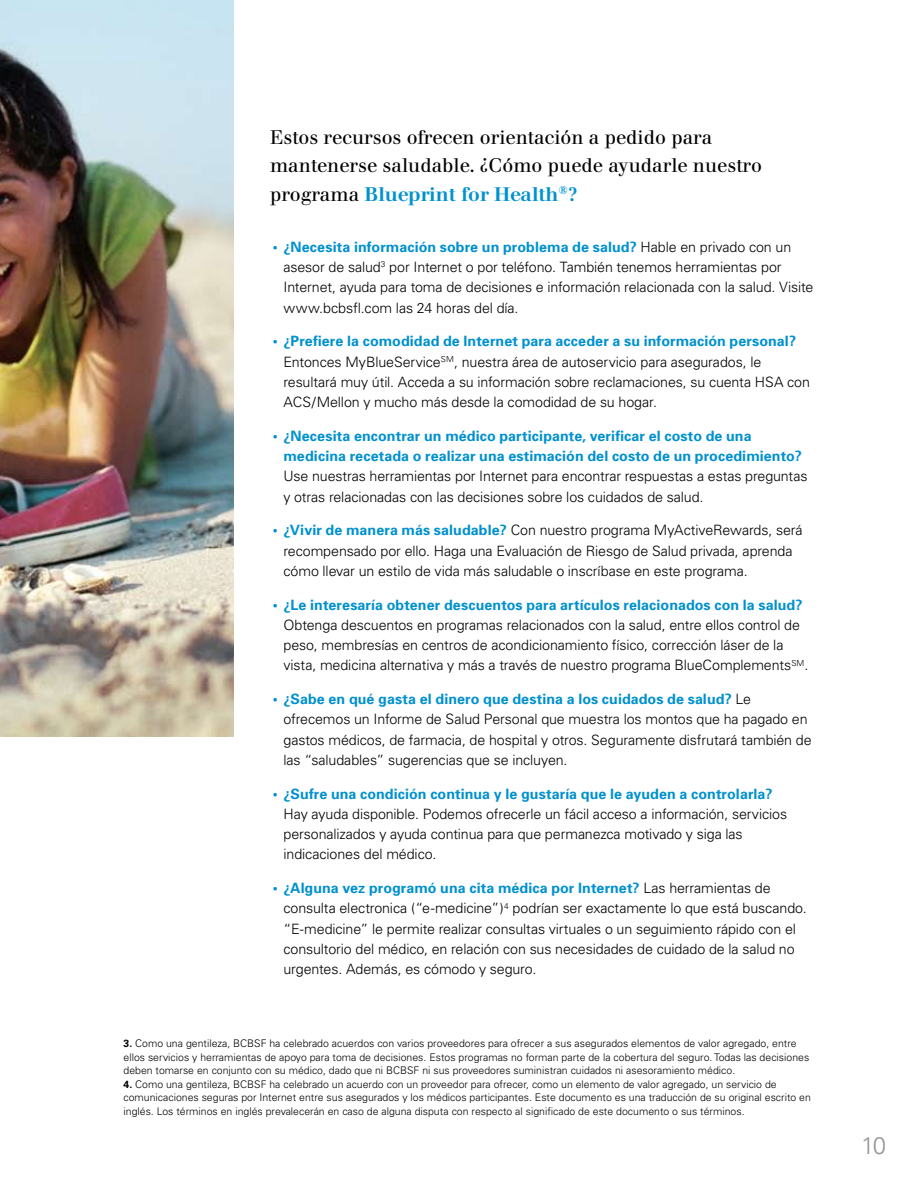
<style>
.page{position:relative;width:918px;height:1188px;background:#fff}
.page>*{position:absolute;margin:0;border:0;box-sizing:border-box;transform-origin:0 0}
.t1{font:300 24px "Univers";color:#939598}
.t2{font:19.5px/28.5px "Walbaum";color:#000}
.t3{font:300 14.25px/20.2px "Univers";letter-spacing:-.01em;color:#000}
.t4{font:700 14.25px/20.2px "Univers";letter-spacing:.005em;color:#0091cf}
.t5{font:300 10.5px/13.5px "Univers";color:#000}
.s1{font-weight:500;color:#0091cf}
.s2{font-weight:700;color:#0091cf}
.s3{font-weight:700}
</style>
<div class="page">
<img style="left:0;top:0;width:233px;height:736px">
<h2 class="t2" style="left:270px;top:123px;width:494px">Estos recursos ofrecen orientación a pedido para mantenerse saludable. ¿Cómo puede ayudarle nuestro programa <span class="s1">Blueprint for Health</span><sup>®</sup><span class="s1">?</span></h2>
<p class="t3" style="left:283px;top:237px;width:531px;text-indent:-11px"><span class="s2">• ¿Necesita información sobre un problema de salud?</span> Hable en privado con un asesor de salud<sup>3</sup> por Internet o por teléfono. También tenemos herramientas por Internet, ayuda para toma de decisiones e información relacionada con la salud. Visite www.bcbsfl.com las 24 horas del día.</p>
<p class="t3" style="left:283px;top:331px;width:528px;text-indent:-11px"><span class="s2">• ¿Prefiere la comodidad de Internet para acceder a su información personal?<br></span>Entonces MyBlueService<sup>SM</sup>, nuestra área de autoservicio para asegurados, le resultará muy útil. Acceda a su información sobre reclamaciones, su cuenta HSA con ACS/Mellon y mucho más desde la comodidad de su hogar.</p>
<p class="t4" style="left:283px;top:426px;width:520px;text-indent:-11px">• ¿Necesita encontrar un médico participante, verificar el costo de una medicina recetada o realizar una estimación del costo de un procedimiento?</p>
<p class="t3" style="left:283px;top:466px;width:526px">Use nuestras herramientas por Internet para encontrar respuestas a estas preguntas y otras relacionadas con las decisiones sobre los cuidados de salud.</p>
<p class="t3" style="left:283px;top:520px;width:521px;text-indent:-11px"><span class="s2">• ¿Vivir de manera más saludable?</span> Con nuestro programa MyActiveRewards, será recompensado por ello. Haga una Evaluación de Riesgo de Salud privada, aprenda cómo llevar un estilo de vida más saludable o inscríbase en este programa.</p>
<p class="t4" style="left:273px;top:595px;width:531px">• ¿Le interesaría obtener descuentos para artículos relacionados con la salud?</p>
<p class="t3" style="left:283px;top:615px;width:527px">Obtenga descuentos en programas relacionados con la salud, entre ellos control de peso, membresías en centros de acondicionamiento físico, corrección láser de la vista, medicina alternativa y más a través de nuestro programa BlueComplements<sup>SM</sup>.</p>
<p class="t3" style="left:284px;top:689px;width:530px;text-indent:-11px"><span class="s2">• ¿Sabe en qué gasta el dinero que destina a los cuidados de salud?</span> Le ofrecemos un Informe de Salud Personal que muestra los montos que ha pagado en gastos médicos, de farmacia, de hospital y otros. Seguramente disfrutará también de las “saludables” sugerencias que se incluyen.</p>
<p class="t4" style="left:273px;top:784px;width:502px">• ¿Sufre una condición continua y le gustaría que le ayuden a controlarla?</p>
<p class="t3" style="left:284px;top:804px;width:505px">Hay ayuda disponible. Podemos ofrecerle un fácil acceso a información, servicios personalizados y ayuda continua para que permanezca motivado y siga las indicaciones del médico.</p>
<p class="t3" style="left:284px;top:878px;width:525px;text-indent:-11px"><span class="s2">• ¿Alguna vez programó una cita médica por Internet?</span> Las herramientas de consulta electronica (“e-medicine”)<sup>4</sup> podrían ser exactamente lo que está buscando. “E-medicine” le permite realizar consultas virtuales o un seguimiento rápido con el consultorio del médico, en relación con sus necesidades de cuidado de la salud no urgentes. Además, es cómodo y seguro.</p>
<p class="t5" style="left:124px;top:1037px;width:687px"><span class="s3">3.</span> Como una gentileza, BCBSF ha celebrado acuerdos con varios proveedores para ofrecer a sus asegurados elementos de valor agregado, entre ellos servicios y herramientas de apoyo para toma de decisiones. Estos programas no forman parte de la cobertura del seguro. Todas las decisiones deben tomarse en conjunto con su médico, dado que ni BCBSF ni sus proveedores suministran cuidados ni asesoramiento médico.</p>
<p class="t5" style="left:124px;top:1077px;width:689px"><span class="s3">4.</span> Como una gentileza, BCBSF ha celebrado un acuerdo con un proveedor para ofrecer, como un elemento de valor agregado, un servicio de comunicaciones seguras por Internet entre sus asegurados y los médicos participantes. Este documento es una traducción de su original escrito en inglés. Los términos en inglés prevalecerán en caso de alguna disputa con respecto al significado de este documento o sus términos.</p>
<h1 class="t1" style="left:861px;top:1131px;width:26px">10</h1>
</div>
